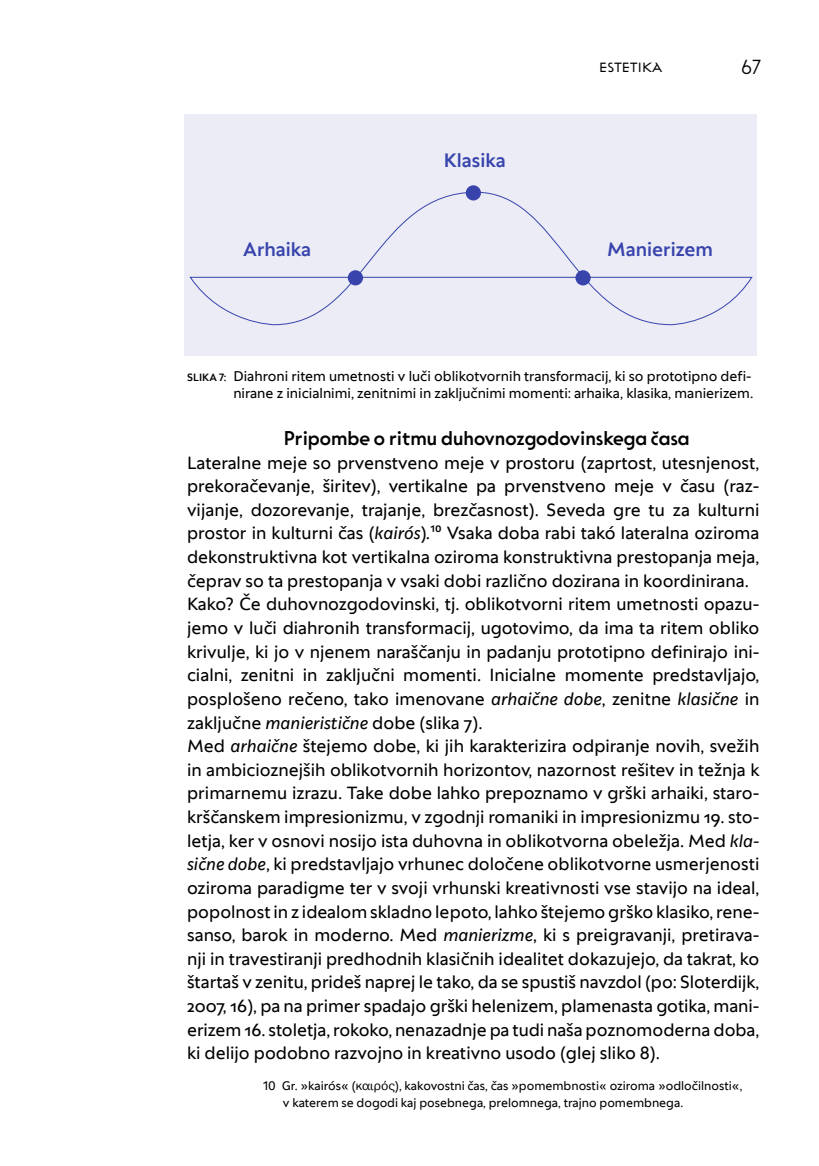
<style>
.page{position:relative;width:819px;height:1166px;background:#fff}
.page>*{position:absolute;margin:0;border:0;box-sizing:border-box;transform-origin:0 0}
.t1{font:500 19.25px "Univerza Sans";color:#3844ac}
.t2{font:17.5px/23.6px "Univerza Sans";color:#000}
.t3{font:500 17.5px "Plecnik";color:#000}
.t4{font:300 17.5px "Plecnik";color:#000}
.t5{font:300 15.75px "Plecnik";letter-spacing:.01em;color:#000}
.t6{font:14px/17.5px "Univerza Sans";color:#000;text-align:right}
.t7{font:12.25px/16.6px "Univerza Sans";color:#000}
.s1{font-weight:500;font-size:10.5px}
.s2{font-style:italic}
.s3{font-family:"Aktiv Grotesk"}
</style>
<div class="page">
<div style="left:185px;top:114px;width:571px;height:242px;background:#ebecf6"></div>
<svg style="left:189px;top:191px;width:564px;height:135px"></svg>
<div style="left:348px;top:270px;width:15px;height:15px;background:#3844ac;border-radius:50%"></div>
<div style="left:575px;top:270px;width:15px;height:15px;background:#3844ac;border-radius:50%"></div>
<div style="left:466px;top:185px;width:15px;height:15px;background:#3844ac;border-radius:50%"></div>
<p class="t1" style="left:444px;top:146px;width:63px">Klasika</p>
<p class="t5" style="left:599px;top:53px;width:65px">ESTETIKA</p>
<p class="t4" style="left:741px;top:52px;width:21px">67</p>
<p class="t1" style="left:243px;top:235px;width:69px">Arhaika</p>
<p class="t1" style="left:607px;top:235px;width:107px">Manierizem</p>
<p class="t6" style="left:187px;top:366px;width:567px"><span class="s1">SLIKA 7:</span> Diahroni ritem umetnosti v luči oblikotvornih transformacij, ki so prototipno defi&shy;nirane z inicialnimi, zenitnimi in zaključnimi momenti: arhaika, klasika, manierizem.</p>
<p class="t3" style="left:284px;top:422px;width:407px">Pripombe o ritmu duhovnozgodovinskega časa</p>
<p class="t2" style="left:187px;top:450px;width:573px">Lateralne meje so prvenstveno meje v prostoru (zaprtost, utesnjenost, prekoračevanje, širitev), vertikalne pa prvenstveno meje v času (raz&shy;vijanje, dozorevanje, trajanje, brezčasnost). Seveda gre tu za kulturni prostor in kulturni čas (<span class="s2">kairós</span>)<span class="s2">.</span>10 Vsaka doba rabi takó lateralna oziroma dekonstruktivna kot vertikalna oziroma konstruktivna prestopanja meja, čeprav so ta prestopanja v vsaki dobi različno dozirana in koordinirana.<br>Kako? Če duhovnozgodovinski, tj. oblikotvorni ritem umetnosti opazu&shy;jemo v luči diahronih transformacij, ugotovimo, da ima ta ritem obliko krivulje, ki jo v njenem naraščanju in padanju prototipno definirajo ini&shy;cialni, zenitni in zaključni momenti. Inicialne momente predstavljajo, posplošeno rečeno, tako imenovane <span class="s2">arhaične dobe</span>, zenitne <span class="s2">klasične</span> in zaključne <span class="s2">manieristične</span> dobe (slika 7).<br>Med <span class="s2">arhaične</span> štejemo dobe, ki jih karakterizira odpiranje novih, svežih in ambicioznejših oblikotvornih horizontov, nazornost rešitev in težnja k primarnemu izrazu. Take dobe lahko prepoznamo v grški arhaiki, staro&shy;krščanskem impresionizmu, v zgodnji romaniki in impresionizmu 19. sto&shy;letja, ker v osnovi nosijo ista duhovna in oblikotvorna obeležja. Med <span class="s2">kla&shy;sične dobe</span>, ki predstavljajo vrhunec določene oblikotvorne usmerjenosti oziroma paradigme ter v svoji vrhunski kreativnosti vse stavijo na ideal, popolnost in z idealom skladno lepoto, lahko štejemo grško klasiko, rene&shy;sanso, barok in moderno. Med <span class="s2">manierizme</span>, ki s preigravanji, pretirava&shy;nji in travestiranji predhodnih klasičnih idealitet dokazujejo, da takrat, ko štartaš v zenitu, prideš naprej le tako, da se spustiš navzdol (po: Sloterdijk, 2007, 16), pa na primer spadajo grški helenizem, plamenasta gotika, mani&shy;erizem 16. stoletja, rokoko, nenazadnje pa tudi naša poznomoderna doba, ki delijo podobno razvojno in kreativno usodo (glej sliko 8).</p>
<p class="t7" style="left:283px;top:1077px;width:461px;text-indent:-20px">10 Gr. »kairós« (<span class="s3">καιρός</span>), kakovostni čas, čas »pomembnosti« oziroma »odločilnosti«, v katerem se dogodi kaj posebnega, prelomnega, trajno pomembnega.</p>
</div>
